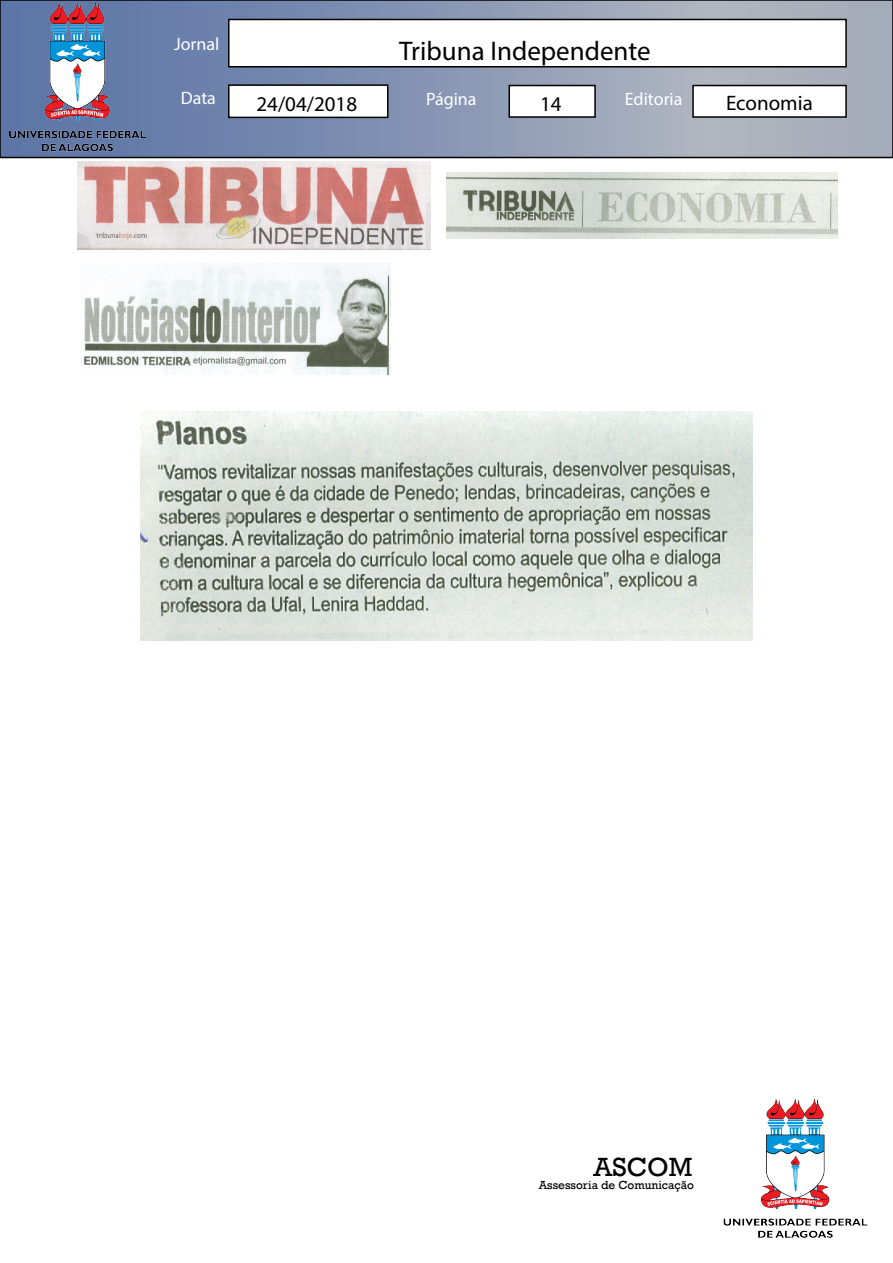
<style>
.page{position:relative;width:893px;height:1263px;background:#fff}
.page>*{position:absolute;margin:0;border:0;box-sizing:border-box;transform-origin:0 0}
.t1{font:27px "Myriad Pro";color:#000}
.t2{font:27px "Rockwell";color:#000}
.t3{font:21px "Myriad Pro";color:#000}
.t4{font:18px "Myriad Pro";color:#fff}
.t5{font:12px "Rockwell";color:#000}
</style>
<div class="page">
<svg style="left:154px;top:3px;width:736px;height:152px;background:#8e9bb4"></svg>
<div style="left:0;top:0;width:893px;height:158px;border:2px solid #000"></div>
<img style="left:0;top:0;width:154px;height:157px">
<div style="left:228px;top:19px;width:619px;height:49px;background:#fff;border:2px solid #000"></div>
<div style="left:228px;top:84px;width:160px;height:34px;background:#fff;border:2px solid #000"></div>
<div style="left:508px;top:85px;width:88px;height:33px;background:#fff;border:2px solid #000"></div>
<div style="left:692px;top:85px;width:155px;height:33px;background:#fff;border:2px solid #000"></div>
<img style="left:723px;top:1098px;width:145px;height:140px">
<img style="left:77px;top:162px;width:353px;height:87px">
<img style="left:80px;top:264px;width:311px;height:111px">
<img style="left:446px;top:172px;width:392px;height:67px">
<img style="left:140px;top:411px;width:613px;height:229px">
<p class="t4" style="left:174px;top:33px;width:47px">Jornal</p>
<h1 class="t1" style="left:399px;top:34px;width:253px">Tribuna Independente</h1>
<p class="t4" style="left:181px;top:86px;width:37px">Data</p>
<p class="t4" style="left:426px;top:88px;width:52px">Página</p>
<p class="t4" style="left:625px;top:88px;width:59px">Editoria</p>
<p class="t3" style="left:256px;top:91px;width:102px">24/04/2018</p>
<p class="t3" style="left:540px;top:91px;width:23px">14</p>
<p class="t3" style="left:726px;top:90px;width:88px">Economia</p>
<h1 class="t2" style="left:594px;top:1151px;width:100px">ASCOM</h1>
<p class="t5" style="left:539px;top:1178px;width:157px">Assessoria de Comunicação</p>
</div>
